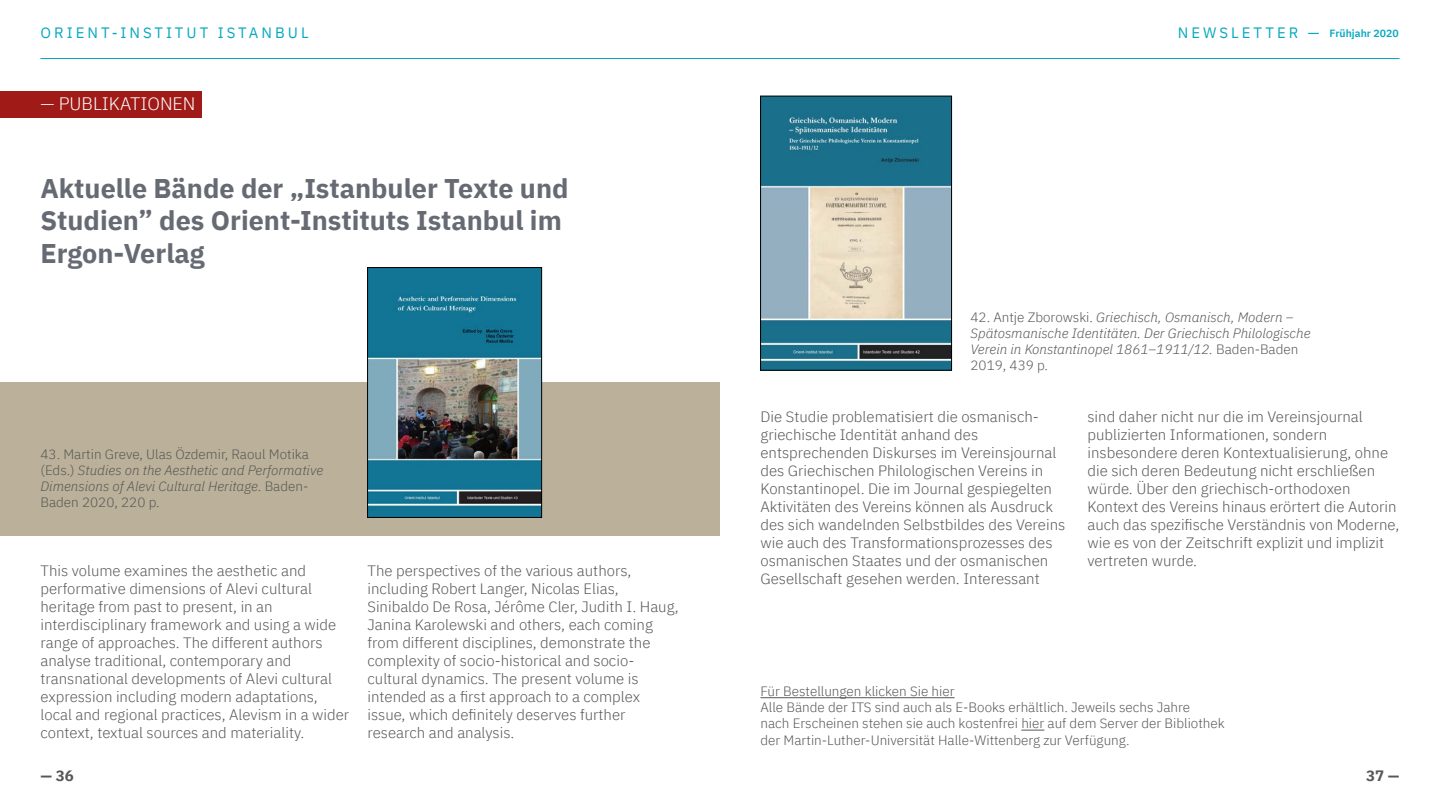
<style>
.page{position:relative;width:1440px;height:810px;background:#fff}
.page>*{position:absolute;margin:0;border:0;box-sizing:border-box;transform-origin:0 0}
.t1{font:700 27px/32.4px "IBM Plex Sans";color:#666a73}
.t2{font:300 18px "IBM Plex Sans";color:#fff}
.t3{font:300 15px/18px "IBM Plex Sans";color:#575756}
.t4{font:15px "IBM Plex Sans";letter-spacing:.2em;color:#06a9c0}
.t5{font:700 15px "IBM Plex Sans";color:#575756}
.t6{font:italic 300 13.5px/16.2px "IBM Plex Sans";color:#575756}
.t7{font:300 13.5px/16.2px "IBM Plex Sans";color:#575756}
.t8{font:600 10.5px "IBM Plex Sans";color:#06a9c0}
.s1{font-weight:400;font-size:15px}
.s2{font-style:normal}
</style>
<div class="page">
<hr style="left:40px;top:58px;width:1360px;height:1px;background:#06a9c0">
<div style="left:0;top:383px;width:720px;height:153px;background:#bbb19a"></div>
<div style="left:0;top:91px;width:202px;height:26px;background:#a01a17"></div>
<img style="left:370px;top:270px;width:170px;height:245px">
<div style="left:368px;top:268px;width:174px;height:249px;border:1px solid #000"></div>
<img style="left:763px;top:98px;width:187px;height:270px">
<div style="left:761px;top:96px;width:191px;height:274px;border:1px solid #000"></div>
<hr style="left:760px;top:697px;width:195px;height:1px;background:#575756">
<svg style="left:1021px;top:730px;width:23px;height:1px"></svg>
<p class="t4" style="left:40px;top:21px;width:270px">ORIENT-INSTITUT ISTANBUL</p>
<p class="t8" style="left:1178px;top:25px;width:222px"><span class="s1">NEWSLET TER —</span> Frühjahr 2020</p>
<p class="t2" style="left:40px;top:90px;width:157px">— PUBLIKATIONEN</p>
<h1 class="t1" style="left:40px;top:170px;width:530px">Aktuelle Bände der „Istanbuler Texte und<br>Studien” des Orient-Instituts Istanbul im<br>Ergon-Verlag</h1>
<p class="t6" style="left:40px;top:445px;width:284px"><span class="s2">43. Martin Greve, Ulas Özdemir, Raoul Motika (Eds.)</span> Studies on the Aesthetic and Performative Dimensions of Alevi Cultural Heritage<span class="s2">. Baden-Baden 2020, 220 p.</span></p>
<p class="t3" style="left:40px;top:561px;width:310px">This volume examines the aesthetic and performative dimensions of Alevi cultural heritage from past to present, in an interdisciplinary framework and using a wide range of approaches. The different authors analyse traditional, contemporary and transnational developments of Alevi cultural expression including modern adaptations, local and regional practices, Alevism in a wider context, textual sources and materiality.</p>
<p class="t3" style="left:368px;top:561px;width:313px">The perspectives of the various authors, including Robert Langer, Nicolas Elias, Sinibaldo De Rosa, Jérôme Cler, Judith I. Haug, Janina Karolewski and others, each coming from different disciplines, demonstrate the complexity of socio-historical and socio&shy;cultural dynamics. The present volume is intended as a first approach to a complex issue, which definitely deserves further research and analysis.</p>
<p class="t6" style="left:970px;top:308px;width:342px"><span class="s2">42. Antje Zborowski.</span> Griechisch, Osmanisch, Modern – Spätosmanische Identitäten. Der Griechisch Philologische Verein in Konstantinopel 1861–1911/12. <span class="s2">Baden-Baden 2019, 439 p.</span></p>
<p class="t3" style="left:760px;top:407px;width:306px">Die Studie problematisiert die osmanisch&shy;griechische Identität anhand des entsprechenden Diskurses im Vereinsjournal des Griechischen Philologischen Vereins in Konstantinopel. Die im Journal gespiegelten Aktivitäten des Vereins können als Ausdruck des sich wandelnden Selbstbildes des Vereins wie auch des Transformationsprozesses des osmanischen Staates und der osmanischen Gesellschaft gesehen werden. Interessant</p>
<p class="t3" style="left:1088px;top:407px;width:313px">sind daher nicht nur die im Vereinsjournal publizierten Informationen, sondern insbesondere deren Kontextualisierung, ohne die sich deren Bedeutung nicht erschließen würde. Über den griechisch-orthodoxen Kontext des Vereins hinaus erörtert die Autorin auch das spezifische Verständnis von Moderne, wie es von der Zeitschrift explizit und implizit vertreten wurde.</p>
<p class="t7" style="left:760px;top:682px;width:466px">Für Bestellungen klicken Sie hier<br>Alle Bände der ITS sind auch als E-Books erhältlich. Jeweils sechs Jahre<br>nach Erscheinen stehen sie auch kostenfrei hier auf dem Server der Bibliothek der Martin-Luther-Universität Halle-Wittenberg zur Verfügung.</p>
<p class="t5" style="left:40px;top:764px;width:35px">— 36</p>
<p class="t5" style="left:1366px;top:764px;width:35px">37 —</p>
</div>
